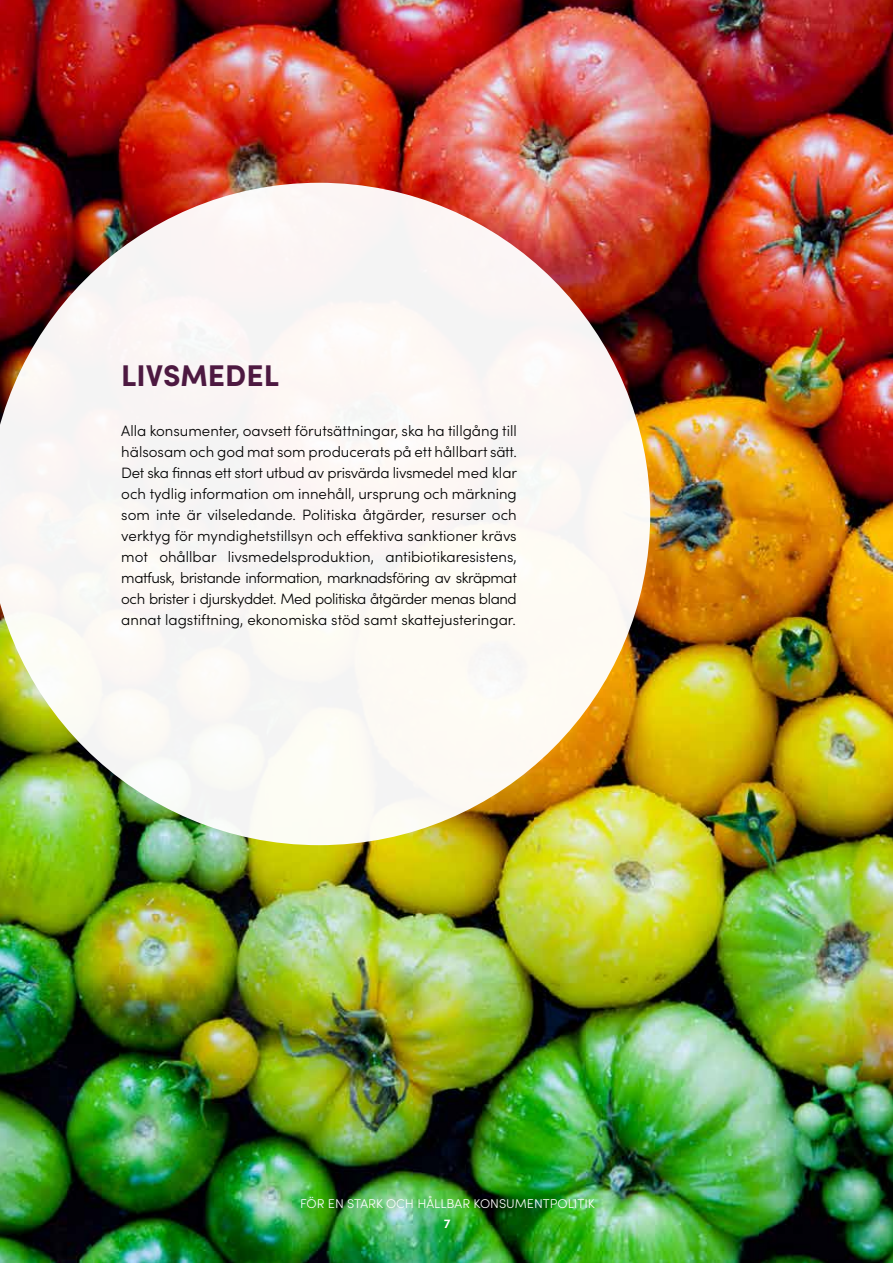
<style>
.page{position:relative;width:893px;height:1263px;background:#fff}
.page>*{position:absolute;margin:0;border:0;box-sizing:border-box;transform-origin:0 0}
.t1{font:700 30px "Sofia Pro";color:#4d1941}
.t2{font:300 15px/21px "Sofia Pro";color:#000;text-align:justify}
.t3{font:300 12.75px "Sofia Pro";color:#fff}
.t4{font:600 12.75px "Sofia Pro";color:#fff}
</style>
<div class="page">
<img style="left:0;top:0;width:893px;height:1263px">
<img style="left:0;top:183px;width:650px;height:662px">
<h1 class="t1" style="left:121px;top:353px;width:159px">LIVSMEDEL</h1>
<p class="t2" style="left:121px;top:420px;width:397px">Alla konsumenter, oavsett förutsättningar, ska ha tillgång till hälsosam och god mat som producerats på ett hållbart sätt.<br>Det ska finnas ett stort utbud av prisvärda livsmedel med klar och tydlig information om innehåll, ursprung och märkning som inte är vilseledande. Politiska åtgärder, resurser och verktyg för myndighetstillsyn och effektiva sanktioner krävs mot ohållbar livsmedelsproduktion, antibiotikaresistens, matfusk, bristande information, marknadsföring av skräpmat och brister i djurskyddet. Med politiska åtgärder menas bland annat lagstiftning, ekonomiska stöd samt skattejusteringar.</p>
<p class="t3" style="left:300px;top:1194px;width:296px">FÖR EN STARK OCH HÅLLBAR KONSUMENTPOLITIK</p>
<p class="t4" style="left:444px;top:1214px;width:8px">7</p>
</div>
